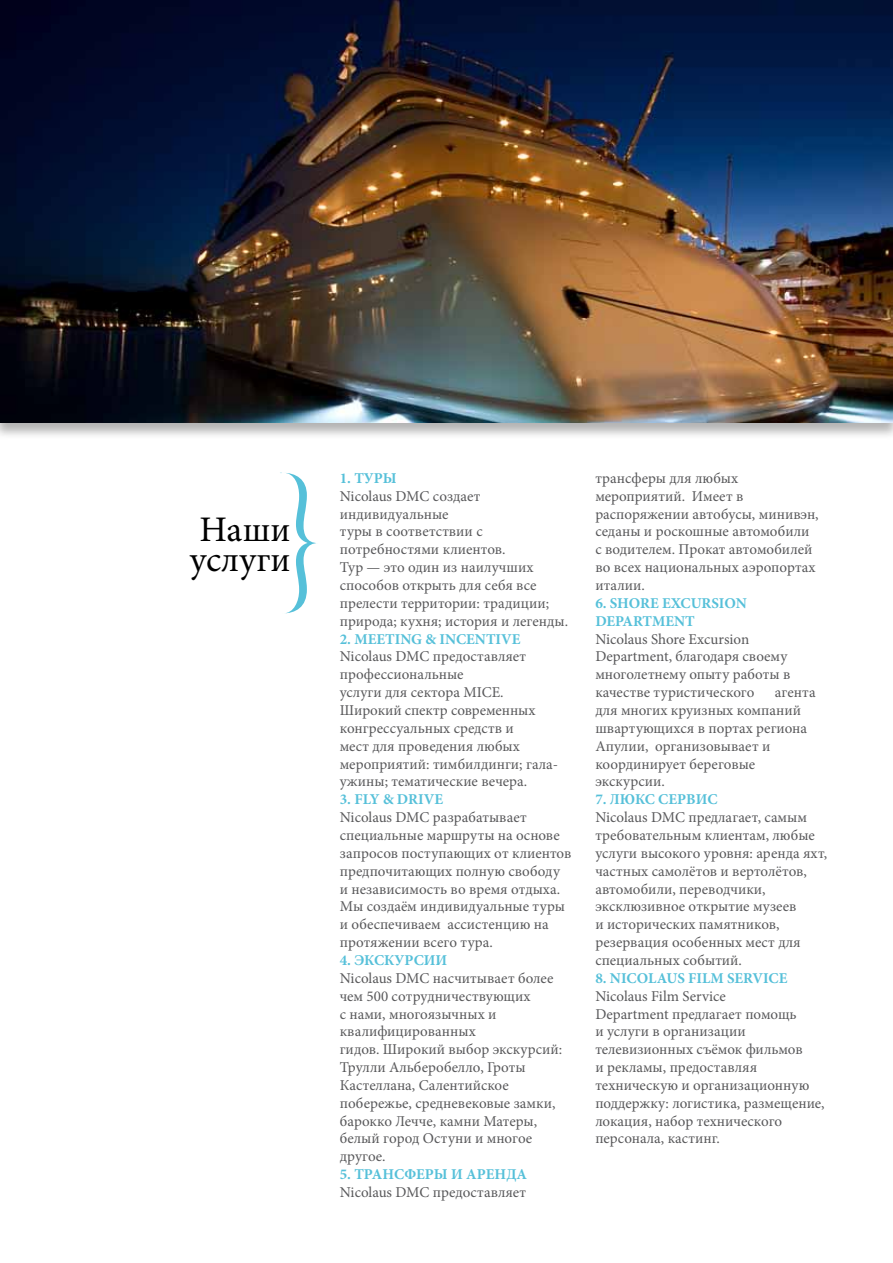
<style>
.page{position:relative;width:893px;height:1263px;background:#fff}
.page>*{position:absolute;margin:0;border:0;box-sizing:border-box;transform-origin:0 0}
.t1{font:36px/30px "Minion Pro";color:#000}
.t2{font:15px/17.9px "Minion Pro";color:#58585a}
.t3{font:700 15px/17.9px "Minion Pro";color:#56c0d9}
</style>
<div class="page">
<svg style="left:286px;top:473px;width:30px;height:140px"></svg>
<div style="left:0;top:0;width:893px;height:441px;background:#000;opacity:.3"></div>
<img style="left:0;top:0;width:893px;height:423px">
<h1 class="t1" style="left:190px;top:515px;width:102px">Наши услуги</h1>
<p class="t3" style="left:340px;top:469px;width:58px">1. ТУРЫ</p>
<p class="t2" style="left:340px;top:487px;width:230px">Nicolaus DMC создает индивидуальные<br>туры в соответствии с потребностями клиентов.<br>Тур — это один из наилучших способов открыть для себя все прелести территории: традиции; природа; кухня; история и легенды.</p>
<p class="t3" style="left:340px;top:630px;width:182px">2. MEETING &amp; INCENTIVE</p>
<p class="t2" style="left:340px;top:648px;width:220px">Nicolaus DMC предоставляет профессиональные<br>услуги для сектора MICE.<br>Широкий спектр современных конгрессуальных средств и<br>мест для проведения любых мероприятий: тимбилдинги; гала&shy;ужины; тематические вечера.</p>
<p class="t3" style="left:340px;top:790px;width:105px">3. FLY &amp; DRIVE</p>
<p class="t2" style="left:340px;top:808px;width:233px">Nicolaus DMC разрабатывает специальные маршруты на основе запросов поступающих от клиентов предпочитающих полную свободу и независимость во время отдыха.<br>Мы создаём индивидуальные туры и обеспечиваем ассистенцию на протяжении всего тура.</p>
<p class="t3" style="left:340px;top:951px;width:109px">4. ЭКСКУРСИИ</p>
<p class="t2" style="left:340px;top:969px;width:224px">Nicolaus DMC насчитывает более чем 500 сотрудничествующих<br>с нами, многоязычных и квалифицированных<br>гидов. Широкий выбор экскурсий:<br>Трулли Альберобелло, Гроты<br>Кастеллана, Салентийское побережье, средневековые замки, барокко Лечче, камни Матеры, белый город Остуни и многое другое.</p>
<p class="t3" style="left:340px;top:1165px;width:189px">5. ТРАНСФЕРЫ И АРЕНДА</p>
<p class="t2" style="left:340px;top:1183px;width:188px">Nicolaus DMC предоставляет</p>
<p class="t2" style="left:595px;top:469px;width:225px">трансферы для любых мероприятий. Имеет в распоряжении автобусы, минивэн, седаны и роскошные автомобили с водителем. Прокат автомобилей во всех национальных аэропортах италии.</p>
<p class="t3" style="left:595px;top:594px;width:153px">6. SHORE EXCURSION<br>DEPARTMENT</p>
<p class="t2" style="left:595px;top:630px;width:197px">Nicolaus Shore Excursion<br>Department, благодаря своему многолетнему опыту работы в качестве туристического</p>
<p class="t2" style="left:595px;top:683px;width:222px;text-indent:179px">агента для многих круизных компаний швартующихся в портах региона<br>Апулии, организовывает и координирует береговые экскурсии.</p>
<p class="t3" style="left:595px;top:790px;width:124px">7. ЛЮКС СЕРВИС</p>
<p class="t2" style="left:595px;top:808px;width:234px">Nicolaus DMC предлагает, самым требовательным клиентам, любые услуги высокого уровня: аренда яхт, частных самолётов и вертолётов, автомобили, переводчики, эксклюзивное открытие музеев<br>и исторических памятников, резервация особенных мест для специальных событий.</p>
<p class="t3" style="left:595px;top:969px;width:194px">8. NICOLAUS FILM SERVICE</p>
<p class="t2" style="left:595px;top:987px;width:231px">Nicolaus Film Service<br>Department предлагает помощь<br>и услуги в организации телевизионных съёмок фильмов<br>и рекламы, предоставляя техническую и организационную поддержку: логистика, размещение, локация, набор технического персонала, кастинг.</p>
</div>
